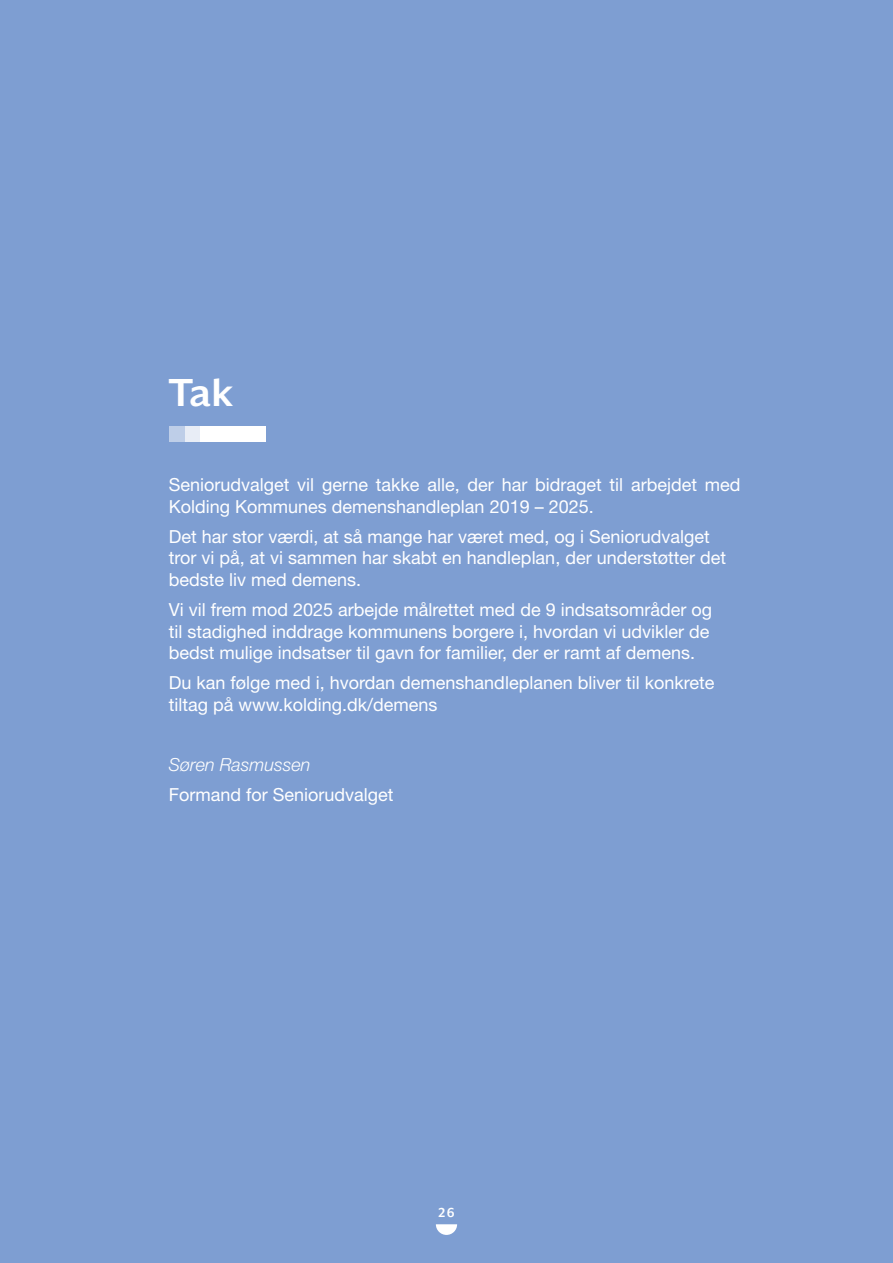
<style>
.page{position:relative;width:893px;height:1263px;background:#7e9ed2}
.page>*{position:absolute;margin:0;border:0;box-sizing:border-box;transform-origin:0 0}
.t1{font:700 45px "Mr Eaves XL San OT";color:#fff}
.t2{font:18px/21.6px "Helvetica Neue LT Std";color:#fff}
.t3{font:italic 300 18px "Helvetica Neue LT Std";color:#fff}
.t4{font:700 15px "Mr Eaves XL San OT";color:#fff}
</style>
<div class="page">
<div style="left:169px;top:426px;width:79px;height:16px;background:#becee8"></div>
<svg style="left:185px;top:426px;width:16px;height:16px"></svg>
<div style="left:201px;top:426px;width:65px;height:16px;background:#fff"></div>
<svg style="left:436px;top:1224px;width:21px;height:11px"></svg>
<p class="t1" style="left:169px;top:370px;width:65px">Tak</p>
<p class="t2" style="left:169px;top:474px;width:573px">Seniorudvalget vil gerne takke alle, der har bidraget til arbejdet med<br>Kolding Kommunes demenshandleplan 2019 – 2025.</p>
<p class="t2" style="left:169px;top:525px;width:559px">Det har stor værdi, at så mange har været med, og i Seniorudvalget tror vi på, at vi sammen har skabt en handleplan, der understøtter det bedste liv med demens.</p>
<p class="t2" style="left:169px;top:599px;width:545px">Vi vil frem mod 2025 arbejde målrettet med de 9 indsatsområder og til stadighed inddrage kommunens borgere i, hvordan vi udvikler de bedst mulige indsatser til gavn for familier, der er ramt af demens.</p>
<p class="t2" style="left:169px;top:672px;width:547px">Du kan følge med i, hvordan demenshandleplanen bliver til konkrete tiltag på www.kolding.dk/demens</p>
<p class="t3" style="left:169px;top:754px;width:143px">Søren Rasmussen</p>
<p class="t2" style="left:169px;top:784px;width:226px">Formand for Seniorudvalget</p>
<p class="t4" style="left:438px;top:1205px;width:18px">26</p>
</div>
